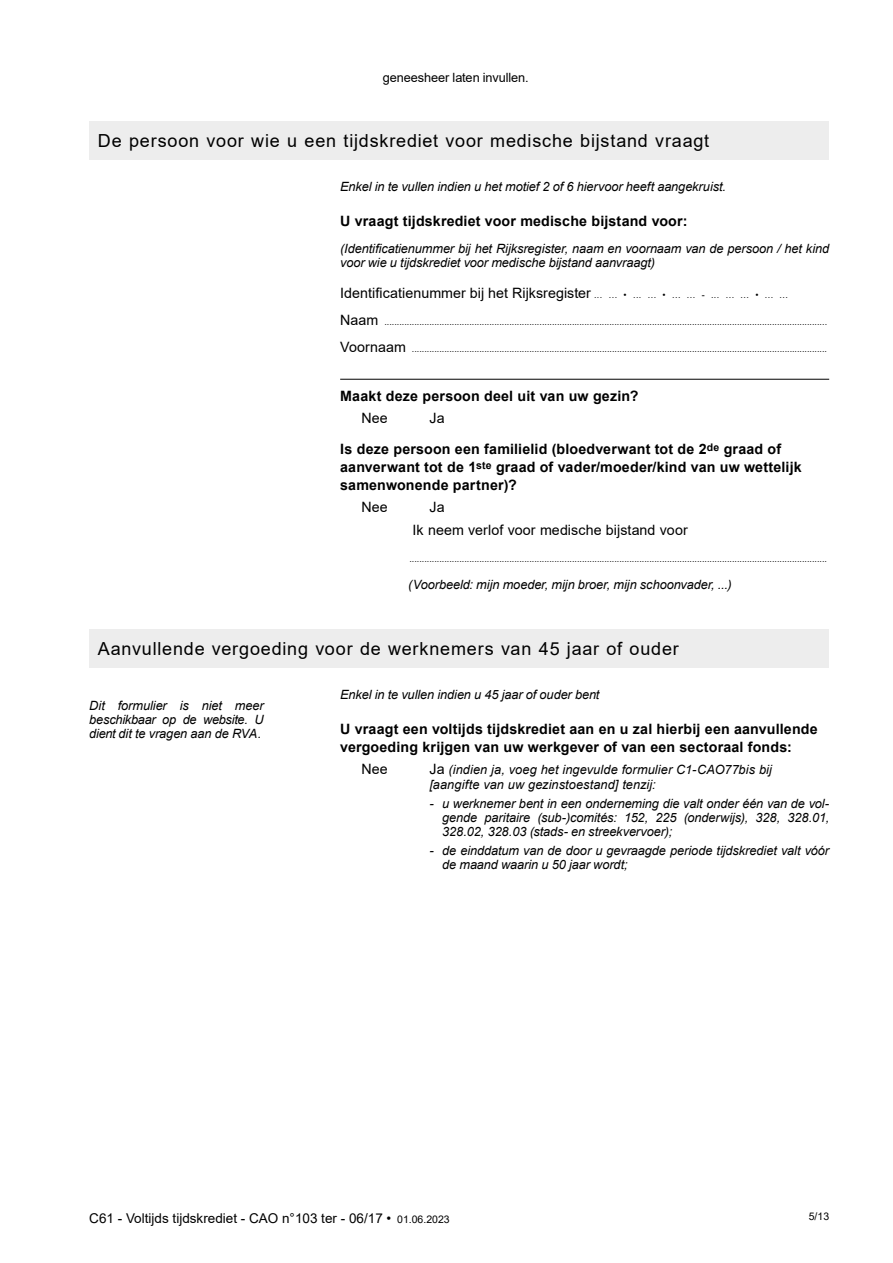
<style>
.page{position:relative;width:893px;height:1263px;background:#fff}
.page>*{position:absolute;margin:0;border:0;box-sizing:border-box;transform-origin:0 0}
.t1{font:18px "Arial";letter-spacing:.045em;color:#000}
.t2{font:700 14.25px/18px "Arial";letter-spacing:.01em;color:#000}
.t3{font:14.25px/22.2px "Arial";letter-spacing:.005em;color:#000}
.t4{font:13.5px "Arial";color:#000}
.t5{font:italic 12.75px/14.2px "Arial";letter-spacing:-.005em;color:#000}
.t6{font:12.75px "Arial";letter-spacing:-.005em;color:#000}
.t7{font:10.5px "Arial";color:#000}
.t8{font:9px "Arial";color:#000}
.s1{font-size:9px}
.s2{font-size:14.25px}
.s3{font-weight:400}
.s4{font-style:normal;font-size:14.25px}
.s5{font-size:10.5px}
</style>
<div class="page">
<div style="left:89px;top:121px;width:740px;height:38px;background:#ededed"></div>
<hr style="left:340px;top:379px;width:489px;height:1px;background:#000">
<div style="left:89px;top:629px;width:740px;height:38px;background:#ededed"></div>
<p class="t6" style="left:383px;top:68px;width:148px">geneesheer laten invullen.</p>
<h1 class="t1" style="left:98px;top:128px;width:613px">De persoon voor wie u een tijdskrediet voor medische bijstand vraagt</h1>
<p class="t5" style="left:340px;top:179px;width:387px">Enkel in te vullen indien u het motief 2 of 6 hiervoor heeft aangekruist.</p>
<p class="t2" style="left:340px;top:212px;width:349px">U vraagt tijdskrediet voor medische bijstand voor:</p>
<p class="t5" style="left:340px;top:241px;width:490px">(Identificatienummer bij het Rijksregister, naam en voornaam van de persoon / het kind voor wie u tijdskrediet voor medische bijstand aanvraagt)</p>
<p class="t3" style="left:340px;top:282px;width:449px">Identificatienummer bij het Rijksregister <span class="s1">... ... • ... ... • ... ... - ... ... ... • ... ...</span></p>
<p class="t8" style="left:340px;top:316px;width:488px"><span class="s2">Naam</span> .................................................................................................................................................................................</p>
<p class="t8" style="left:340px;top:343px;width:488px"><span class="s2">Voornaam</span> ......................................................................................................................................................................</p>
<p class="t2" style="left:340px;top:387px;width:300px">Maakt deze persoon deel uit van uw gezin?</p>
<p class="t3" style="left:361px;top:407px;width:28px">Nee</p>
<p class="t2" style="left:340px;top:403px;width:442px;line-height:30.8px;text-indent:89px"><span class="s3">Ja<br></span>Is deze persoon een familielid (bloedverwant tot de 2<sup>de</sup> graad of</p>
<p class="t2" style="left:340px;top:458px;width:463px">aanverwant tot de 1<sup>ste</sup> graad of vader/moeder/kind van uw wettelijk samenwonende partner)?</p>
<p class="t3" style="left:361px;top:496px;width:28px">Nee</p>
<p class="t3" style="left:413px;top:496px;width:277px;text-indent:17px">Ja<br>Ik neem verlof voor medische bijstand voor</p>
<p class="t8" style="left:409px;top:552px;width:419px">.......................................................................................................................................................................</p>
<p class="t5" style="left:408px;top:577px;width:325px">(Voorbeeld: mijn moeder, mijn broer, mijn schoonvader, ...)</p>
<h1 class="t1" style="left:98px;top:636px;width:582px">Aanvullende vergoeding voor de werknemers van 45 jaar of ouder</h1>
<p class="t5" style="left:340px;top:687px;width:261px">Enkel in te vullen indien u 45 jaar of ouder bent</p>
<p class="t2" style="left:340px;top:720px;width:479px">U vraagt een voltijds tijdskrediet aan en u zal hierbij een aanvullende vergoeding krijgen van uw werkgever of van een sectoraal fonds:</p>
<p class="t3" style="left:361px;top:758px;width:28px">Nee</p>
<p class="t5" style="left:429px;top:762px;width:344px;line-height:15px"><span class="s4">Ja</span> (indien ja, voeg het ingevulde formulier C1-CAO77bis bij [aangifte van uw gezinstoestand] tenzij:</p>
<p class="t5" style="left:442px;top:796px;width:388px;text-align:justify;text-indent:-13px">- u werknemer bent in een onderneming die valt onder één van de vol&shy;gende paritaire (sub-)comités: 152, 225 (onderwijs), 328, 328.01, 328.02, 328.03 (stads- en streekvervoer);</p>
<p class="t5" style="left:442px;top:843px;width:388px;text-indent:-13px">- de einddatum van de door u gevraagde periode tijdskrediet valt vóór de maand waarin u 50 jaar wordt;</p>
<p class="t5" style="left:89px;top:698px;width:176px;text-align:justify">Dit formulier is niet meer beschikbaar op de website. U dient dit te vragen aan de RVA.</p>
<p class="t4" style="left:89px;top:1208px;width:362px">C61 - Voltijds tijdskrediet - CAO n°103 ter - 06/17 • <span class="s5">01.06.2023</span></p>
<p class="t7" style="left:809px;top:1209px;width:22px">5/13</p>
</div>
